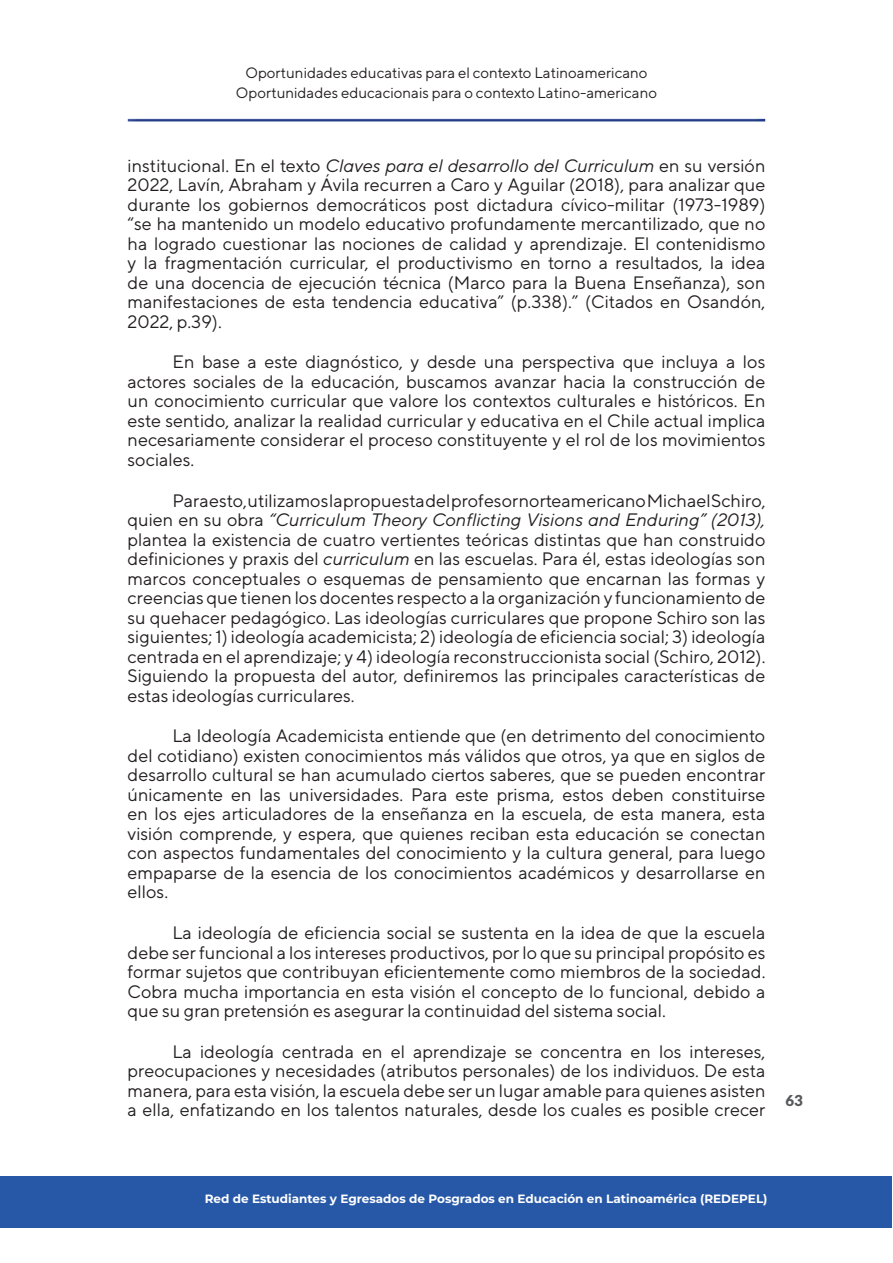
<style>
.page{position:relative;width:893px;height:1263px;background:#fff}
.page>*{position:absolute;margin:0;border:0;box-sizing:border-box;transform-origin:0 0}
.PARRAFO_NORMAL_SANGRIA{font:18px/19.5px "TT Norms";color:#231f20;text-align:justify}
.t1{font:15px/19.8px "TT Norms";color:#231f20;text-align:center}
.t2{font:900 15px "Lato";color:#57585a}
.t3{font:700 12px "Montserrat";color:#fff}
.s1{font-style:italic}
</style>
<div class="page">
<div style="left:0;top:1176px;width:892px;height:52px;background:#2758a7"></div>
<div style="left:126px;top:118px;width:641px;height:6px;background:#19678e;opacity:.75"></div>
<p class="t1" style="left:236px;top:62px;width:423px">Oportunidades educativas para el contexto Latinoamericano<br>Oportunidades educacionais para o contexto Latino-americano</p>
<p class="PARRAFO_NORMAL_SANGRIA" style="left:128px;top:155px;width:639px">institucional. En el texto <span class="s1">Claves para el desarrollo del Curriculum</span> en su versión 2022, Lavín, Abraham y Ávila recurren a Caro y Aguilar (2018), para analizar que durante los gobiernos democráticos post dictadura cívico-militar (1973-1989) “se ha mantenido un modelo educativo profundamente mercantilizado, que no ha logrado cuestionar las nociones de calidad y aprendizaje. El contenidismo y la fragmentación curricular, el productivismo en torno a resultados, la idea de una docencia de ejecución técnica (Marco para la Buena Enseñanza), son manifestaciones de esta tendencia educativa” (p.338).” (Citados en Osandón, 2022, p.39).</p>
<p class="PARRAFO_NORMAL_SANGRIA" style="left:128px;top:352px;width:639px;text-indent:45px">En base a este diagnóstico, y desde una perspectiva que incluya a los actores sociales de la educación, buscamos avanzar hacia la construcción de un conocimiento curricular que valore los contextos culturales e históricos. En este sentido, analizar la realidad curricular y educativa en el Chile actual implica necesariamente considerar el proceso constituyente y el rol de los movimientos sociales.</p>
<p class="PARRAFO_NORMAL_SANGRIA" style="left:128px;top:490px;width:640px;text-indent:45px">Para esto, utilizamos la propuesta del profesor norteamericano Michael Schiro, quien en su obra <span class="s1">“Curriculum Theory Conflicting Visions and Enduring” (2013), </span>plantea la existencia de cuatro vertientes teóricas distintas que han construido definiciones y praxis del <span class="s1">curriculum</span> en las escuelas. Para él, estas ideologías son marcos conceptuales o esquemas de pensamiento que encarnan las formas y creencias que tienen los docentes respecto a la organización y funcionamiento de su quehacer pedagógico. Las ideologías curriculares que propone Schiro son las siguientes; 1) ideología academicista; 2) ideología de eficiencia social; 3) ideología centrada en el aprendizaje; y 4) ideología reconstruccionista social (Schiro, 2012).<br>Siguiendo la propuesta del autor, definiremos las principales características de estas ideologías curriculares.</p>
<p class="PARRAFO_NORMAL_SANGRIA" style="left:128px;top:726px;width:639px;text-indent:45px">La Ideología Academicista entiende que (en detrimento del conocimiento del cotidiano) existen conocimientos más válidos que otros, ya que en siglos de desarrollo cultural se han acumulado ciertos saberes, que se pueden encontrar únicamente en las universidades. Para este prisma, estos deben constituirse en los ejes articuladores de la enseñanza en la escuela, de esta manera, esta visión comprende, y espera, que quienes reciban esta educación se conectan con aspectos fundamentales del conocimiento y la cultura general, para luego empaparse de la esencia de los conocimientos académicos y desarrollarse en ellos.</p>
<p class="PARRAFO_NORMAL_SANGRIA" style="left:128px;top:923px;width:639px;text-indent:45px">La ideología de eficiencia social se sustenta en la idea de que la escuela debe ser funcional a los intereses productivos, por lo que su principal propósito es formar sujetos que contribuyan eficientemente como miembros de la sociedad.<br>Cobra mucha importancia en esta visión el concepto de lo funcional, debido a que su gran pretensión es asegurar la continuidad del sistema social.</p>
<p class="PARRAFO_NORMAL_SANGRIA" style="left:128px;top:1041px;width:639px;text-indent:45px">La ideología centrada en el aprendizaje se concentra en los intereses, preocupaciones y necesidades (atributos personales) de los individuos. De esta manera, para esta visión, la escuela debe ser un lugar amable para quienes asisten a ella, enfatizando en los talentos naturales, desde los cuales es posible crecer</p>
<p class="t2" style="left:786px;top:1092px;width:19px">63</p>
<p class="t3" style="left:205px;top:1190px;width:564px">Red de Estudiantes y Egresados de Posgrados en Educación en Latinoamérica (REDEPEL)</p>
</div>
